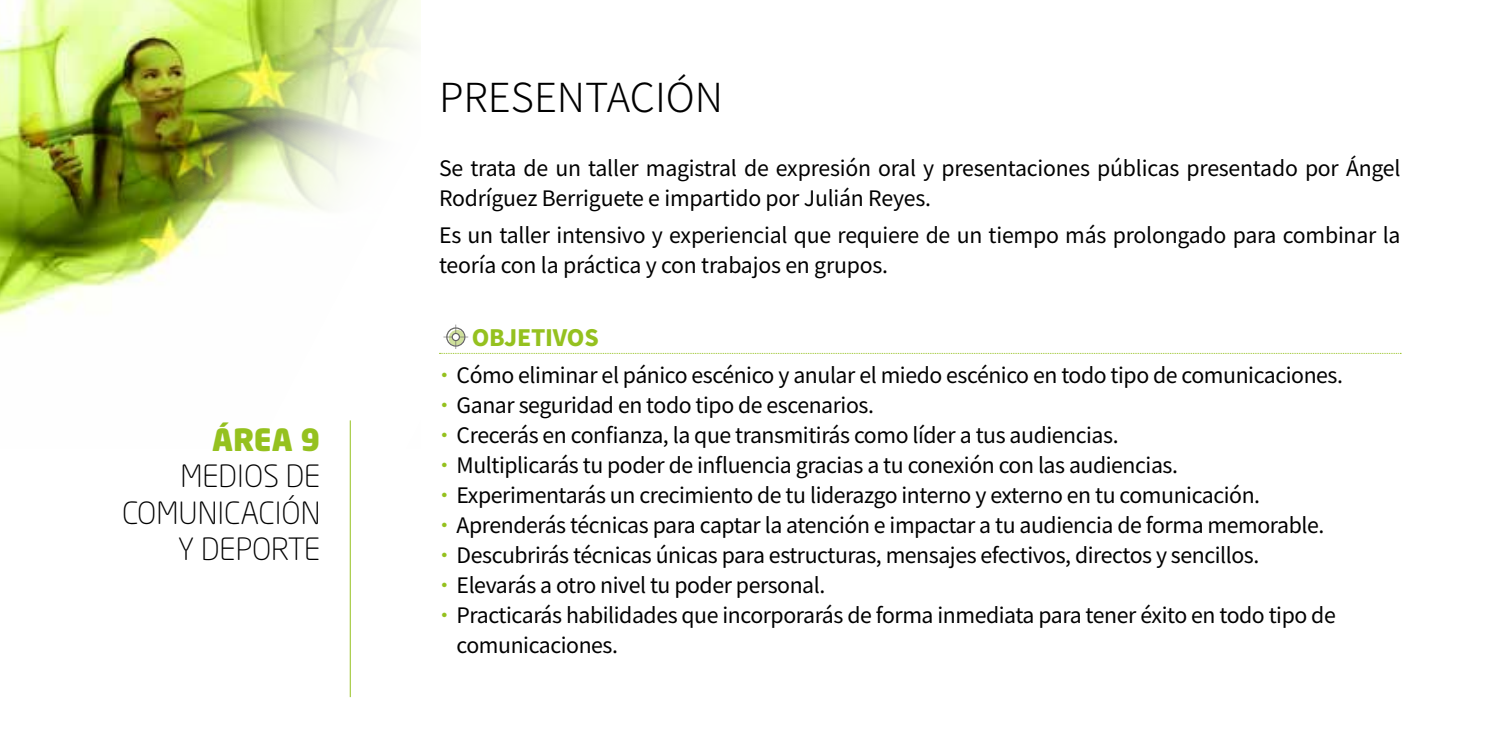
<style>
.page{position:relative;width:1489px;height:745px;background:#fff}
.page>*{position:absolute;margin:0;border:0;box-sizing:border-box;transform-origin:0 0}
.t1{font:300 40px "Noto Sans HK";color:#000}
.t2{font:300 30.25px/36.2px "Neo Sans Pro";color:#000;text-align:right}
.t3{font:900 30.25px "Neo Sans Pro";color:#95c11f}
.t4{font:900 22.5px "Noto Sans HK";letter-spacing:-.01em;color:#95c11f}
.t5{font:21.25px/30px "Noto Sans HK";letter-spacing:-.02em;color:#000}
.s1{color:#95c11f}
</style>
<div class="page">
<img style="left:0;top:0;width:421px;height:698px">
<svg style="left:439px;top:324px;width:961px;height:30px"></svg>
<hr style="left:350px;top:420px;width:1px;height:276px;background:#95c11f">
<h2 class="t3" style="left:212px;top:419px;width:110px">ÁREA 9</h2>
<h2 class="t2" style="left:122px;top:457px;width:200px">MEDIOS DE<br>COMUNICACIÓN<br>Y DEPORTE</h2>
<h1 class="t1" style="left:439px;top:75px;width:286px">PRESENTACIÓN</h1>
<p class="t5" style="left:439px;top:153px;width:962px">Se trata de un taller magistral de expresión oral y presentaciones públicas presentado por Ángel<br>Rodríguez Berriguete e impartido por Julián Reyes.</p>
<p class="t5" style="left:439px;top:221px;width:962px">Es un taller intensivo y experiencial que requiere de un tiempo más prolongado para combinar la teoría con la práctica y con trabajos en grupos.</p>
<p class="t4" style="left:472px;top:324px;width:128px">OBJETIVOS</p>
<p class="t5" style="left:434px;top:360px;width:910px"><span class="s1">•</span>Cómo eliminar el pánico escénico y anular el miedo escénico en todo tipo de comunicaciones.</p>
<p class="t5" style="left:434px;top:390px;width:441px"><span class="s1">•</span>Ganar seguridad en todo tipo de escenarios.</p>
<p class="t5" style="left:434px;top:420px;width:686px"><span class="s1">•</span>Crecerás en confianza, la que transmitirás como líder a tus audiencias.</p>
<p class="t5" style="left:434px;top:450px;width:745px"><span class="s1">•</span>Multiplicarás tu poder de influencia gracias a tu conexión con las audiencias.</p>
<p class="t5" style="left:434px;top:480px;width:827px"><span class="s1">•</span>Experimentarás un crecimiento de tu liderazgo interno y externo en tu comunicación.</p>
<p class="t5" style="left:434px;top:510px;width:892px"><span class="s1">•</span>Aprenderás técnicas para captar la atención e impactar a tu audiencia de forma memorable.</p>
<p class="t5" style="left:434px;top:540px;width:827px"><span class="s1">•</span>Descubrirás técnicas únicas para estructuras, mensajes efectivos, directos y sencillos.</p>
<p class="t5" style="left:434px;top:570px;width:393px"><span class="s1">•</span>Elevarás a otro nivel tu poder personal.</p>
<p class="t5" style="left:456px;top:600px;width:880px;text-indent:-23px"><span class="s1">•</span>Practicarás habilidades que incorporarás de forma inmediata para tener éxito en todo tipo de comunicaciones.</p>
</div>
